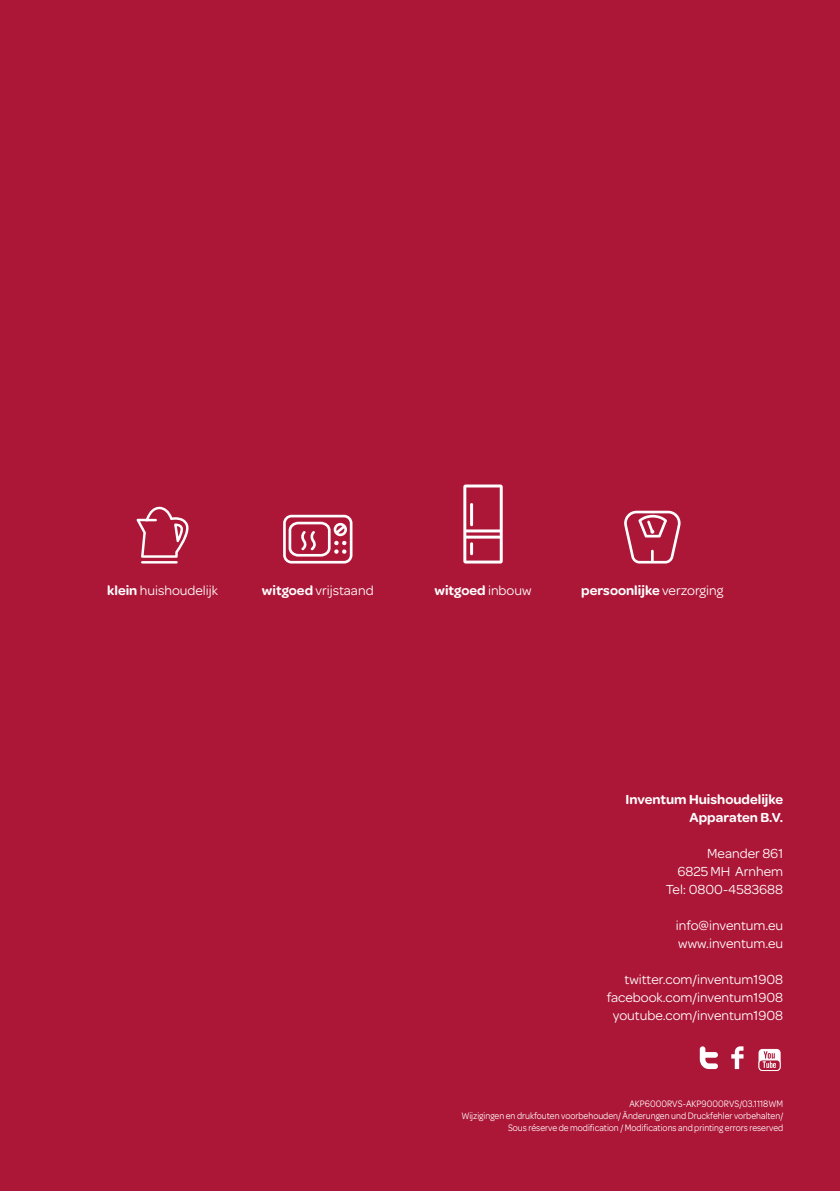
<style>
.page{position:relative;width:840px;height:1191px;background:#fff}
.page>*{position:absolute;margin:0;border:0;box-sizing:border-box;transform-origin:0 0}
.t1{font:14px/18px "Omnes";color:#fff;text-align:right}
.t2{font:600 14px/18px "Omnes";color:#fff;text-align:right}
.t3{font:10px/12px "Omnes";color:#fff;text-align:right;scale:.9 1}
.s1{font-weight:600}
.s2{font-weight:400}
</style>
<div class="page">
<div style="left:0;top:0;width:839px;height:1191px;background:#ac1637"></div>
<hr style="left:141px;top:561px;width:37px;height:2px;background:#fff">
<svg style="left:136px;top:507px;width:53px;height:51px"></svg>
<svg style="left:463px;top:484px;width:39px;height:79px"></svg>
<svg style="left:624px;top:511px;width:56px;height:52px"></svg>
<svg style="left:283px;top:515px;width:69px;height:48px"></svg>
<svg style="left:699px;top:1046px;width:18px;height:23px"></svg>
<svg style="left:731px;top:1046px;width:12px;height:23px"></svg>
<div style="left:758px;top:1049px;width:21px;height:21px;background:#fff;border-radius:3px"></div>
<div style="left:758px;top:1049px;width:21px;height:21px;border:1px solid #fff;border-radius:3px"></div>
<svg style="left:758px;top:1060px;width:21px;height:10px"></svg>
<div style="left:758px;top:1059px;width:21px;height:11px;border:1px solid #fff;border-radius:3px"></div>
<svg style="left:762px;top:1051px;width:13px;height:17px"></svg>
<p class="t1" style="left:107px;top:580px;width:112px"><span class="s1">klein</span> huishoudelijk</p>
<p class="t1" style="left:262px;top:580px;width:113px"><span class="s1">witgoed</span> vrijstaand</p>
<p class="t2" style="left:434px;top:580px;width:99px">witgoed <span class="s2">inbouw</span></p>
<p class="t2" style="left:581px;top:580px;width:143px">persoonlijke <span class="s2">verzorging</span></p>
<p class="t2" style="left:625px;top:789px;width:159px">Inventum Huishoudelijke<br>Apparaten B.V.</p>
<p class="t1" style="left:665px;top:843px;width:119px">Meander 861<br>6825 MH Arnhem<br>Tel: 0800-4583688</p>
<p class="t1" style="left:675px;top:915px;width:109px;text-align:left">info@inventum.eu www.inventum.eu</p>
<p class="t1" style="left:606px;top:969px;width:178px">twitter.com/inventum1908 facebook.com/inventum1908 youtube.com/inventum1908</p>
<p class="t3" style="left:461px;top:1097px;width:359px">AKP6000RVS-AKP9000RVS/03.1118WM<br>Wijzigingen en drukfouten voorbehouden/ Änderungen und Druckfehler vorbehalten/<br>Sous réserve de modification / Modifications and printing errors reserved</p>
</div>
